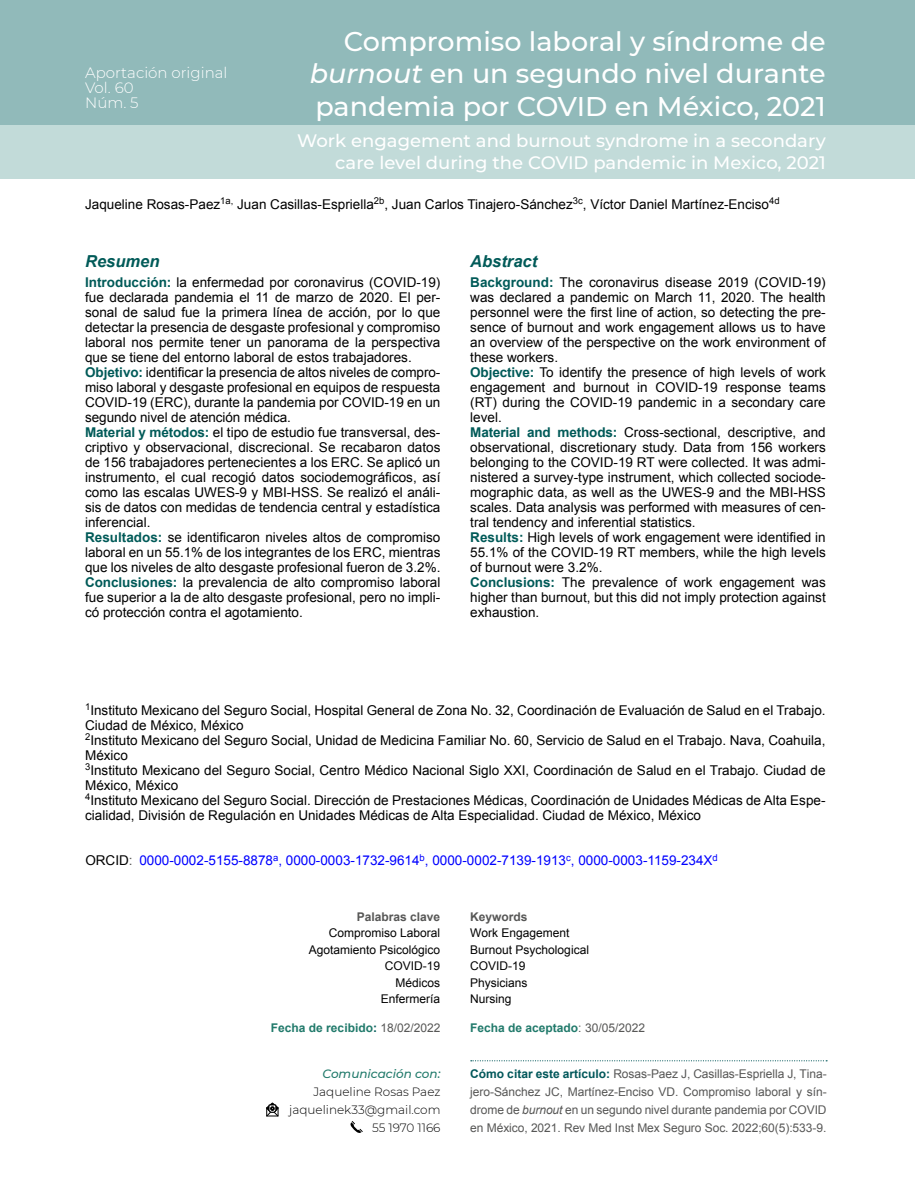
<style>
.page{position:relative;width:915px;height:1191px;background:#fff}
.page>*{position:absolute;margin:0;border:0;box-sizing:border-box;transform-origin:0 0}
.t1{font:500 27px/32.4px "Montserrat";color:#fff;text-align:justify}
.t2{font:500 18px/21.6px "Montserrat";color:#fff;text-align:right}
.t3{font:italic 700 16.5px "Arial";color:#005a58}
.t4{font:300 15px/15px "Montserrat";color:#fff}
.t5{font:13.5px/15px "Arial";color:#000}
.t6{font:13.5px "Arial";color:#00f}
.t7{font:12px/18px "Arial";letter-spacing:-.005em;color:#575756;text-align:justify}
.t8{font:12px/16.5px "Arial";color:#000}
.t9{font:700 12px "Arial";color:#217a6b}
.t10{font:300 12px/18px "Montserrat";color:#000;text-align:right}
.t11{font:700 12px "Arial";color:#575756}
.t12{font:italic 500 12px "Montserrat";color:#217a6b}
.s1{font-style:italic}
.s2{font-weight:700;color:#005a58}
.s3{color:#000}
.s4{color:#575756}
.s5{color:#005a58}
.s6{font-weight:400;color:#575756}
.s7{font-weight:700;color:#01575a}
</style>
<div class="page">
<div style="left:0;top:0;width:914px;height:125px;background:#91baba"></div>
<div style="left:0;top:125px;width:914px;height:54px;background:#c2dbd9"></div>
<svg style="left:470px;top:1060px;width:356px;height:1px"></svg>
<svg style="left:266px;top:1102px;width:13px;height:15px"></svg>
<svg style="left:350px;top:1121px;width:13px;height:12px"></svg>
<p class="t4" style="left:85px;top:64px;width:144px">Aportación original<br>Vol. 60<br>Núm. 5</p>
<h1 class="t1" style="left:309px;top:24px;width:517px;text-indent:34px">Compromiso laboral y síndrome de <span class="s1">burnout</span> en un segundo nivel durante pandemia por COVID en México, 2021</h1>
<h2 class="t2" style="left:297px;top:129px;width:530px">Work engagement and burnout syndrome in a secondary care level during the COVID pandemic in Mexico, 2021</h2>
<p class="t5" style="left:85px;top:197px;width:695px">Jaqueline Rosas-Paez<sup>1a,</sup> Juan Casillas-Espriella<sup>2b</sup>, Juan Carlos Tinajero-Sánchez<sup>3c</sup>, Víctor Daniel Martínez-Enciso<sup>4d</sup></p>
<p class="t3" style="left:85px;top:251px;width:76px">Resumen</p>
<p class="t3" style="left:470px;top:251px;width:68px">Abstract</p>
<p class="t5" style="left:470px;top:275px;width:357px"><span class="s2">Background:</span> The coronavirus disease 2019 (COVID-19) was declared a pandemic on March 11, 2020. The health personnel were the first line of action, so detecting the pre&shy;sence of burnout and work engagement allows us to have an overview of the perspective on the work environment of these workers.<br><span class="s2">Objective:</span> To identify the presence of high levels of work engagement and burnout in COVID-19 response teams (RT) during the COVID-19 pandemic in a secondary care level.<br><span class="s2">Material and methods:</span> Cross-sectional, descriptive, and observational, discretionary study. Data from 156 workers belonging to the COVID-19 RT were collected. It was admi&shy;nistered a survey-type instrument, which collected sociode&shy;mographic data, as well as the UWES-9 and the MBI-HSS scales. Data analysis was performed with measures of cen&shy;tral tendency and inferential statistics.<br><span class="s2">Results:</span> High levels of work engagement were identified in 55.1% of the COVID-19 RT members, while the high levels of burnout were 3.2%.<br><span class="s2">Conclusions:</span> The prevalence of work engagement was higher than burnout, but this did not imply protection against exhaustion.</p>
<p class="t5" style="left:85px;top:275px;width:357px"><span class="s2">Introducción:</span> la enfermedad por coronavirus (COVID-19) fue declarada pandemia el 11 de marzo de 2020. El per&shy;sonal de salud fue la primera línea de acción, por lo que detectar la presencia de desgaste profesional y compromiso laboral nos permite tener un panorama de la perspectiva que se tiene del entorno laboral de estos trabajadores.<br><span class="s2">Objetivo:</span> identificar la presencia de altos niveles de compro&shy;miso laboral y desgaste profesional en equipos de respuesta COVID-19 (ERC), durante la pandemia por COVID-19 en un segundo nivel de atención médica.<br><span class="s2">Material y métodos:</span> el tipo de estudio fue transversal, des&shy;criptivo y observacional, discrecional. Se recabaron datos de 156 trabajadores pertenecientes a los ERC. Se aplicó un instrumento, el cual recogió datos sociodemográficos, así como las escalas UWES-9 y MBI-HSS. Se realizó el análi&shy;sis de datos con medidas de tendencia central y estadística inferencial.<br><span class="s2">Resultados:</span> se identificaron niveles altos de compromiso laboral en un 55.1% de los integrantes de los ERC, mientras que los niveles de alto desgaste profesional fueron de 3.2%.<br><span class="s2">Conclusiones:</span> la prevalencia de alto compromiso laboral fue superior a la de alto desgaste profesional, pero no impli&shy;có protección contra el agotamiento.</p>
<p class="t5" style="left:85px;top:702px;width:741px"><sup>1</sup>Instituto Mexicano del Seguro Social, Hospital General de Zona No. 32, Coordinación de Evaluación de Salud en el Trabajo.<br>Ciudad de México, México<br><sup>2</sup>Instituto Mexicano del Seguro Social, Unidad de Medicina Familiar No. 60, Servicio de Salud en el Trabajo. Nava, Coahuila, México<br><sup>3</sup>Instituto Mexicano del Seguro Social, Centro Médico Nacional Siglo XXI, Coordinación de Salud en el Trabajo. Ciudad de México, México<br><sup>4</sup>Instituto Mexicano del Seguro Social. Dirección de Prestaciones Médicas, Coordinación de Unidades Médicas de Alta Espe&shy;cialidad, División de Regulación en Unidades Médicas de Alta Especialidad. Ciudad de México, México</p>
<p class="t6" style="left:85px;top:851px;width:633px"><span class="s3">ORCID</span><span class="s4">:</span> 0000-0002-5155-8878<sup>a</sup>, 0000-0003-1732-9614<sup>b</sup>, 0000-0002-7139-1913<sup>c</sup>, 0000-0003-1159-234X<sup>d</sup></p>
<p class="t11" style="left:356px;top:908px;width:85px">Palabras clave</p>
<p class="t8" style="left:308px;top:924px;width:133px;text-align:right">Compromiso Laboral<br>Agotamiento Psicológico<br>COVID-19<br>Médicos<br>Enfermería</p>
<p class="t11" style="left:470px;top:908px;width:59px">Keywords</p>
<p class="t8" style="left:470px;top:924px;width:120px">Work Engagement<br>Burnout Psychological<br>COVID-19<br>Physicians<br>Nursing</p>
<p class="t9" style="left:271px;top:1019px;width:171px">Fecha de recibido<span class="s5">:</span> <span class="s6">18/02/2022</span></p>
<p class="t9" style="left:470px;top:1020px;width:176px">Fecha de aceptado<span class="s6">: 30/05/2022</span></p>
<p class="t12" style="left:322px;top:1065px;width:119px">Comunicación con:</p>
<p class="t10" style="left:289px;top:1082px;width:153px">Jaqueline Rosas Paez jaquelinek33@gmail.com<br>55 1970 1166</p>
<p class="t7" style="left:470px;top:1064px;width:358px"><span class="s7">Cómo citar este artículo:</span> Rosas-Paez J, Casillas-Espriella J, Tina&shy;jero-Sánchez JC, Martínez-Enciso VD. Compromiso laboral y sín&shy;drome de <span class="s1">burnout</span> en un segundo nivel durante pandemia por COVID en México, 2021. Rev Med Inst Mex Seguro Soc. 2022;60(5):533-9.</p>
</div>
